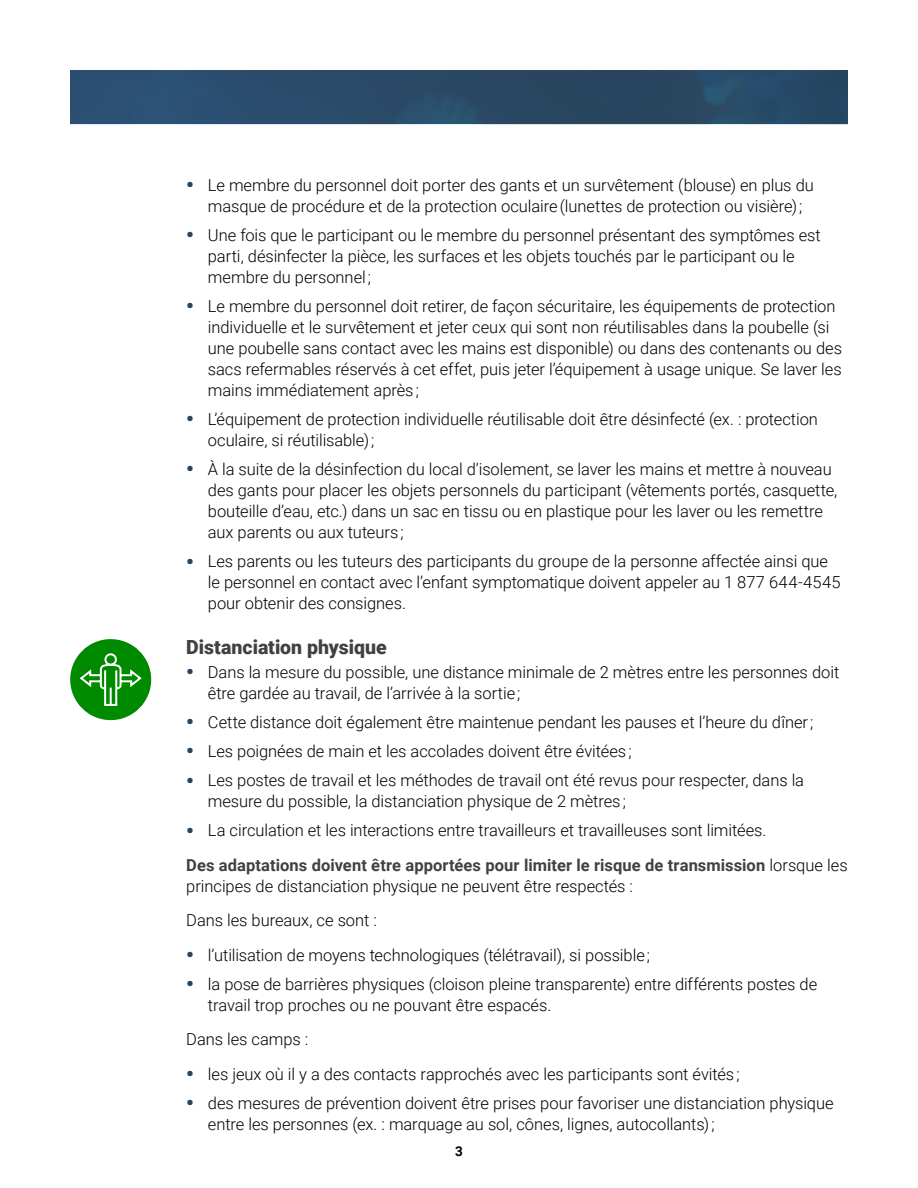
<style>
.page{position:relative;width:918px;height:1188px;background:#fff}
.page>*{position:absolute;margin:0;border:0;box-sizing:border-box;transform-origin:0 0}
.Sous-titre__H3{font:900 19.5px "Roboto";color:#414141}
.Texte_courant__P{font:300 16.5px/21px "Roboto";letter-spacing:-.005em;color:#000}
.Texte_courant__P-2{font:700 16.5px/21px "Roboto";letter-spacing:.005em;color:#414141}
.t1{font:700 13.5px "Roboto";color:#000}
.s1{font-weight:900;font-size:21px;color:#2b425e}
.s2{font-weight:300;color:#000}
</style>
<div class="page">
<img style="left:70px;top:70px;width:778px;height:54px">
<div style="left:70px;top:639px;width:81px;height:81px;background:#008a00;border-radius:50%"></div>
<svg style="left:78px;top:652px;width:65px;height:55px"></svg>
<p class="Texte_courant__P" style="left:208px;top:174px;width:607px;text-indent:-22px"><span class="s1">•</span> Le membre du personnel doit porter des gants et un survêtement (blouse) en plus du masque de procédure et de la protection oculaire (lunettes de protection ou visière) ;</p>
<p class="Texte_courant__P" style="left:208px;top:224px;width:614px;text-indent:-22px"><span class="s1">•</span> Une fois que le participant ou le membre du personnel présentant des symptômes est parti, désinfecter la pièce, les surfaces et les objets touchés par le participant ou le membre du personnel ;</p>
<p class="Texte_courant__P" style="left:208px;top:295px;width:636px;text-indent:-22px"><span class="s1">•</span> Le membre du personnel doit retirer, de façon sécuritaire, les équipements de protection individuelle et le survêtement et jeter ceux qui sont non réutilisables dans la poubelle (si une poubelle sans contact avec les mains est disponible) ou dans des contenants ou des sacs refermables réservés à cet effet, puis jeter l’équipement à usage unique. Se laver les mains immédiatement après ;</p>
<p class="Texte_courant__P" style="left:208px;top:408px;width:612px;text-indent:-22px"><span class="s1">•</span> L’équipement de protection individuelle réutilisable doit être désinfecté (ex. : protection oculaire, si réutilisable) ;</p>
<p class="Texte_courant__P" style="left:208px;top:458px;width:631px;text-indent:-22px"><span class="s1">•</span> À la suite de la désinfection du local d’isolement, se laver les mains et mettre à nouveau des gants pour placer les objets personnels du participant (vêtements portés, casquette, bouteille d’eau, etc.) dans un sac en tissu ou en plastique pour les laver ou les remettre aux parents ou aux tuteurs ;</p>
<p class="Texte_courant__P" style="left:208px;top:550px;width:634px;text-indent:-22px"><span class="s1">•</span> Les parents ou les tuteurs des participants du groupe de la personne affectée ainsi que le personnel en contact avec l’enfant symptomatique doivent appeler au 1 877 644-4545 pour obtenir des consignes.</p>
<h3 class="Sous-titre__H3" style="left:186px;top:633px;width:202px">Distanciation physique</h3>
<p class="Texte_courant__P" style="left:208px;top:661px;width:633px;text-indent:-22px"><span class="s1">•</span> Dans la mesure du possible, une distance minimale de 2 mètres entre les personnes doit être gardée au travail, de l’arrivée à la sortie ;</p>
<p class="Texte_courant__P" style="left:186px;top:711px;width:629px"><span class="s1">•</span> Cette distance doit également être maintenue pendant les pauses et l’heure du dîner ;</p>
<p class="Texte_courant__P" style="left:186px;top:740px;width:447px"><span class="s1">•</span> Les poignées de main et les accolades doivent être évitées ;</p>
<p class="Texte_courant__P" style="left:208px;top:769px;width:598px;text-indent:-22px"><span class="s1">•</span> Les postes de travail et les méthodes de travail ont été revus pour respecter, dans la mesure du possible, la distanciation physique de 2 mètres ;</p>
<p class="Texte_courant__P" style="left:186px;top:819px;width:582px"><span class="s1">•</span> La circulation et les interactions entre travailleurs et travailleuses sont limitées.</p>
<p class="Texte_courant__P-2" style="left:186px;top:854px;width:663px">Des adaptations doivent être apportées pour limiter le risque de transmission <span class="s2">lorsque les principes de distanciation physique ne peuvent être respectés :</span></p>
<p class="Texte_courant__P" style="left:186px;top:909px;width:192px">Dans les bureaux, ce sont :</p>
<p class="Texte_courant__P" style="left:186px;top:944px;width:465px"><span class="s1">•</span> l’utilisation de moyens technologiques (télétravail), si possible ;</p>
<p class="Texte_courant__P" style="left:208px;top:973px;width:611px;text-indent:-22px"><span class="s1">•</span> la pose de barrières physiques (cloison pleine transparente) entre différents postes de travail trop proches ou ne pouvant être espacés.</p>
<p class="Texte_courant__P" style="left:186px;top:1028px;width:124px">Dans les camps :</p>
<p class="Texte_courant__P" style="left:186px;top:1063px;width:555px"><span class="s1">•</span> les jeux où il y a des contacts rapprochés avec les participants sont évités ;</p>
<p class="Texte_courant__P" style="left:208px;top:1092px;width:627px;text-indent:-22px"><span class="s1">•</span> des mesures de prévention doivent être prises pour favoriser une distanciation physique entre les personnes (ex. : marquage au sol, cônes, lignes, autocollants) ;</p>
<p class="t1" style="left:455px;top:1141px;width:9px">3</p>
</div>
